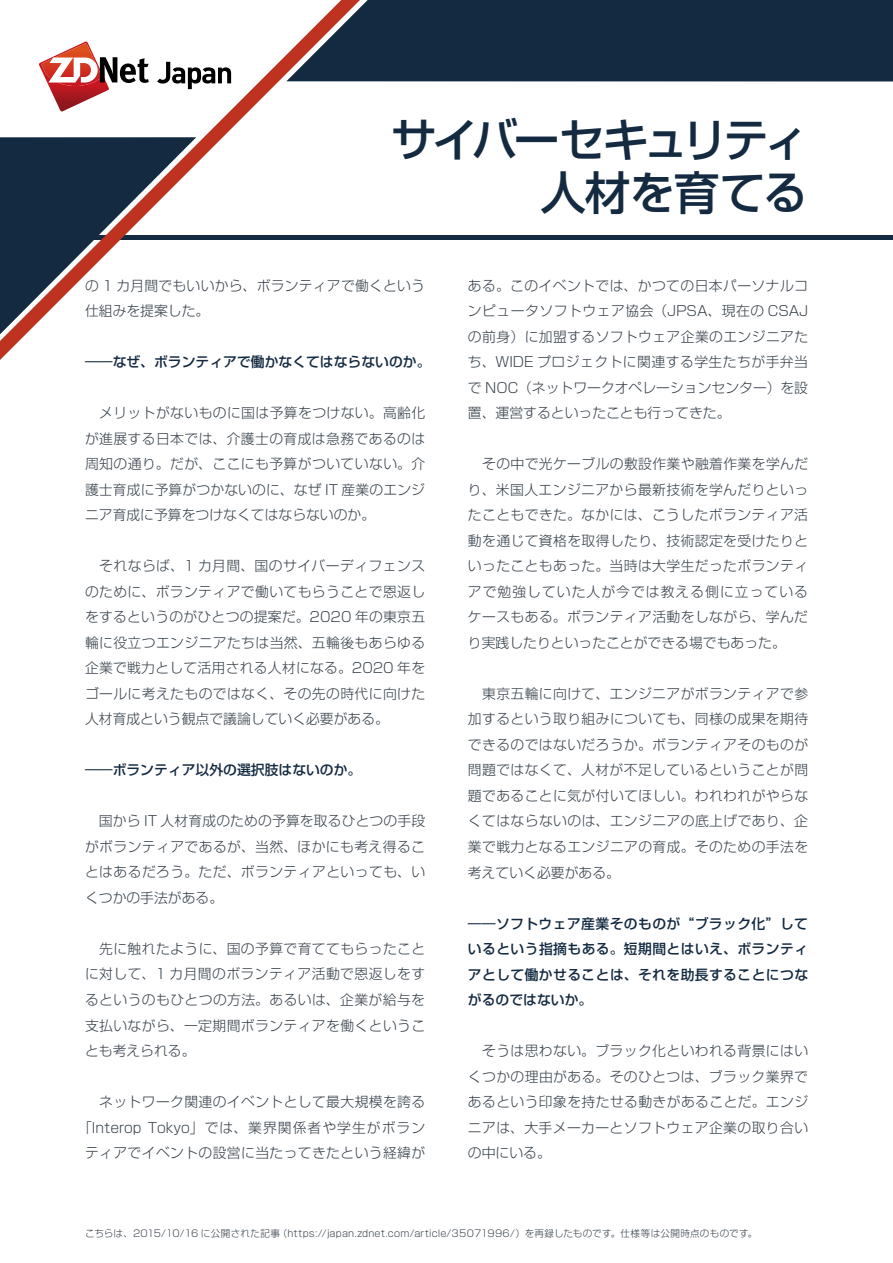
<style>
.page{position:relative;width:893px;height:1263px;background:#fff}
.page>*{position:absolute;margin:0;border:0;box-sizing:border-box;transform-origin:0 0}
.t1{font:500 45.75px/53.1px "Shin Go Pro";letter-spacing:-.075em;color:#132a41;text-align:right}
.t2{font:300 13.8px/25.5px "Shin Go Pro";letter-spacing:.025em;color:#38424c;text-align:justify}
.t3{font:500 13.8px/25.5px "Shin Go Pro";color:#132a41;text-align:justify}
.t4{font:300 9.6px "Shin Go Pro";letter-spacing:.015em;color:#38424c}
</style>
<div class="page">
<div style="left:85px;top:235px;width:808px;height:5px;background:#132a41"></div>
<div style="left:522px;top:0;width:371px;height:81px;background:#132a41"></div>
<svg style="left:0;top:0;width:522px;height:360px"></svg>
<svg style="left:157px;top:62px;width:74px;height:27px"></svg>
<svg style="left:39px;top:42px;width:110px;height:69px"></svg>
<h1 class="t1" style="left:391px;top:108px;width:418px">サイバーセキュリティ人材を育てる</h1>
<p class="t2" style="left:85px;top:271px;width:342px">の 1 カ月間でもいいから、ボランティアで働くという仕組みを提案した。</p>
<p class="t3" style="left:85px;top:347px;width:347px">――なぜ、ボランティアで働かなくてはならないのか。</p>
<p class="t2" style="left:85px;top:398px;width:342px">　メリットがないものに国は予算をつけない。高齢化が進展する日本では、介護士の育成は急務であるのは周知の通り。だが、ここにも予算がついていない。介護士育成に予算がつかないのに、なぜ IT 産業のエンジニア育成に予算をつけなくてはならないのか。</p>
<p class="t2" style="left:85px;top:552px;width:342px">　それならば、1 カ月間、国のサイバーディフェンスのために、ボランティアで働いてもらうことで恩返しをするというのがひとつの提案だ。2020 年の東京五輪に役立つエンジニアたちは当然、五輪後もあらゆる企業で戦力として活用される人材になる。2020 年をゴールに考えたものではなく、その先の時代に向けた人材育成という観点で議論していく必要がある。</p>
<p class="t3" style="left:85px;top:756px;width:278px">――ボランティア以外の選択肢はないのか。</p>
<p class="t2" style="left:85px;top:807px;width:342px">　国から IT 人材育成のための予算を取るひとつの手段がボランティアであるが、当然、ほかにも考え得ることはあるだろう。ただ、ボランティアといっても、いくつかの手法がある。</p>
<p class="t2" style="left:85px;top:934px;width:342px">　先に触れたように、国の予算で育ててもらったことに対して、1 カ月間のボランティア活動で恩返しをするというのもひとつの方法。あるいは、企業が給与を支払いながら、一定期間ボランティアを働くということも考えられる。</p>
<p class="t2" style="left:78px;top:1087px;width:349px;text-align:center">　ネットワーク関連のイベントとして最大規模を誇る「Interop Tokyo」では、業界関係者や学生がボランティアでイベントの設営に当たってきたという経緯が</p>
<p class="t2" style="left:468px;top:271px;width:342px">ある。このイベントでは、かつての日本パーソナルコンピュータソフトウェア協会（JPSA、現在の CSAJの前身）に加盟するソフトウェア企業のエンジニアたち、WIDE プロジェクトに関連する学生たちが手弁当で NOC（ネットワークオペレーションセンター）を設置、運営するといったことも行ってきた。</p>
<p class="t2" style="left:468px;top:450px;width:342px">　その中で光ケーブルの敷設作業や融着作業を学んだり、米国人エンジニアから最新技術を学んだりといったこともできた。なかには、こうしたボランティア活動を通じて資格を取得したり、技術認定を受けたりといったこともあった。当時は大学生だったボランティアで勉強していた人が今では教える側に立っているケースもある。ボランティア活動をしながら、学んだり実践したりといったことができる場でもあった。</p>
<p class="t2" style="left:468px;top:679px;width:342px">　東京五輪に向けて、エンジニアがボランティアで参加するという取り組みについても、同様の成果を期待できるのではないだろうか。ボランティアそのものが問題ではなくて、人材が不足しているということが問題であることに気が付いてほしい。われわれがやらなくてはならないのは、エンジニアの底上げであり、企業で戦力となるエンジニアの育成。そのための手法を考えていく必要がある。</p>
<p class="t3" style="left:468px;top:909px;width:342px">――ソフトウェア産業そのものが“ブラック化”しているという指摘もある。短期間とはいえ、ボランティアとして働かせることは、それを助長することにつながるのではないか。</p>
<p class="t2" style="left:468px;top:1036px;width:342px">　そうは思わない。ブラック化といわれる背景にはいくつかの理由がある。そのひとつは、ブラック業界であるという印象を持たせる動きがあることだ。エンジニアは、大手メーカーとソフトウェア企業の取り合いの中にいる。</p>
<p class="t4" style="left:278px;top:1226px;width:481px">（https://japan.zdnet.com/article/35071996/）を再録したものです。仕様等は公開時点のものです。</p>
<p class="t4" style="left:85px;top:1226px;width:197px">こちらは、2015/10/16 に公開された記事</p>
</div>
